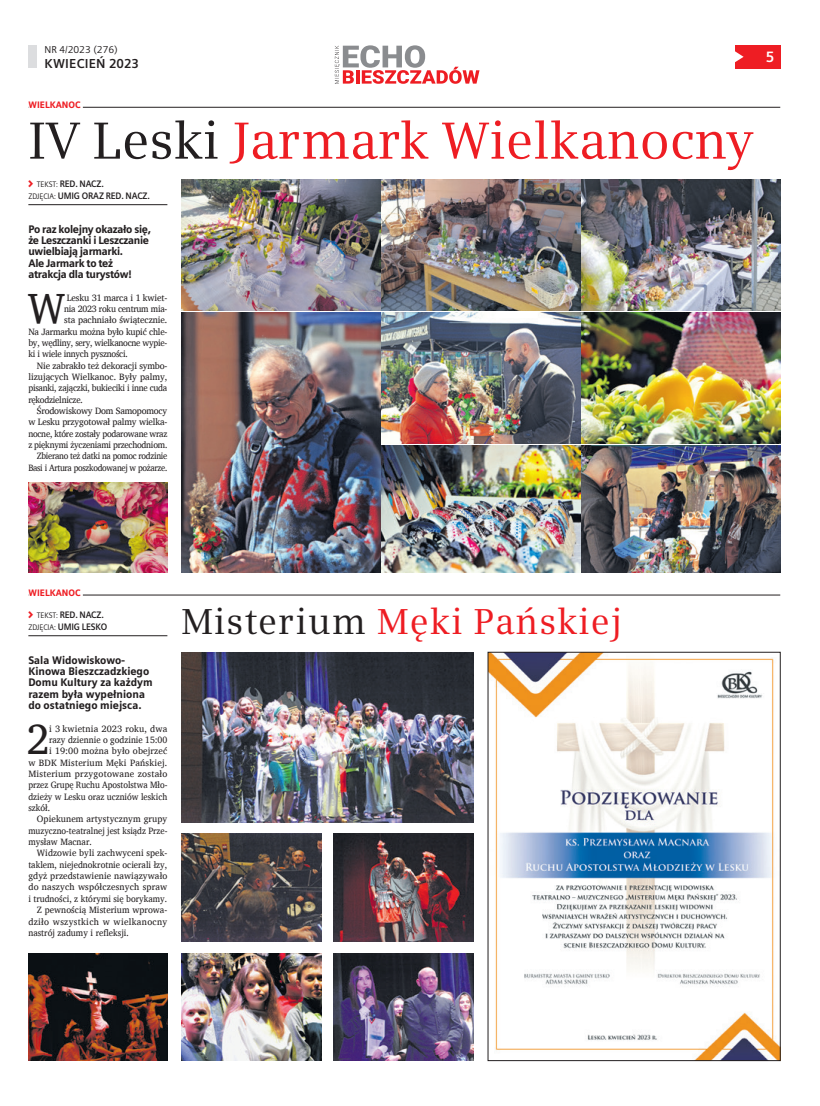
<style>
.page{position:relative;width:820px;height:1106px;background:#fff}
.page>*{position:absolute;margin:0;border:0;box-sizing:border-box;transform-origin:0 0}
.t1{font:52px "Siemens Serif";color:#ee1d23}
.t2{font:43.2px "Charis SIL";color:#231f20;scale:.93 1}
.t3{font:36px "Siemens Serif";letter-spacing:.03em;color:#ee1d23}
.t4{font:700 15px "Siemens Sans";color:#fff}
.t5{font:700 13px "Siemens Sans";letter-spacing:.015em;color:#231f20}
.t6{font:900 11px/11.3px "Siemens Sans";letter-spacing:-.025em;color:#231f20;scale:.93 1}
.t7{font:900 11px/11.3px "Siemens Sans";color:#231f20;scale:.93 1}
.t8{font:10px "Siemens Sans";color:#231f20}
.t9{font:9.4px "Charis SIL";letter-spacing:-.03em;color:#231f20;scale:.93 1}
.t10{font:9.4px "Charis SIL";letter-spacing:-.005em;color:#231f20;scale:.93 1}
.t11{font:9.4px "Charis SIL";letter-spacing:-.005em;color:#231f20}
.t12{font:9.4px "Charis SIL";letter-spacing:-.005em;color:#231f20;scale:.96 1}
.t13{font:700 9.4px/11.3px "Siemens Sans";letter-spacing:-.015em;color:#231f20;scale:.93 1}
.t14{font:9.4px "Charis SIL";letter-spacing:-.035em;color:#231f20;scale:.9 1}
.t15{font:9.4px "Charis SIL";letter-spacing:-.005em;color:#231f20;scale:.91 1}
.t16{font:9.4px "Charis SIL";letter-spacing:.02em;color:#231f20}
.t17{font:9.4px "Charis SIL";letter-spacing:-.005em;color:#231f20;scale:.95 1}
.t18{font:9.4px "Charis SIL";letter-spacing:.015em;color:#231f20}
.t19{font:9.4px "Charis SIL";letter-spacing:-.005em;color:#231f20;scale:.92 1}
.t20{font:9.4px "Charis SIL";letter-spacing:-.025em;color:#231f20;scale:.95 1}
.t21{font:9.4px "Charis SIL";letter-spacing:.025em;color:#231f20}
.t22{font:9.4px "Charis SIL";letter-spacing:.03em;color:#231f20}
.t23{font:9.4px "Charis SIL";letter-spacing:-.025em;color:#231f20;scale:.96 1}
.t24{font:900 9.4px "Siemens Sans";letter-spacing:.005em;color:#ee1d23;scale:.93 1}
.s1{color:#231f20}
.s2{font-weight:400;font-size:8px}
</style>
<div class="page">
<div style="left:734px;top:45px;width:46px;height:23px;background:#ee1d23"></div>
<div style="left:28px;top:45px;width:9px;height:23px;background:#dcdddf"></div>
<svg style="left:334px;top:45px;width:145px;height:39px"></svg>
<svg style="left:734px;top:47px;width:9px;height:20px"></svg>
<hr style="left:28px;top:107px;width:752px;height:1px;background:#231f20">
<div style="left:28px;top:105px;width:55px;height:5px;background:#fff"></div>
<hr style="left:28px;top:204px;width:139px;height:1px;background:#231f20">
<hr style="left:28px;top:594px;width:752px;height:1px;background:#231f20">
<div style="left:28px;top:593px;width:55px;height:5px;background:#fff"></div>
<hr style="left:28px;top:635px;width:139px;height:1px;background:#231f20">
<img style="left:489px;top:654px;width:289px;height:404px">
<img style="left:381px;top:445px;width:399px;height:128px">
<img style="left:381px;top:312px;width:399px;height:131px">
<img style="left:181px;top:312px;width:199px;height:261px">
<img style="left:181px;top:179px;width:599px;height:132px">
<img style="left:28px;top:482px;width:139px;height:91px">
<img style="left:181px;top:652px;width:292px;height:170px">
<img style="left:333px;top:953px;width:140px;height:107px">
<img style="left:181px;top:953px;width:140px;height:107px">
<img style="left:333px;top:833px;width:140px;height:108px">
<img style="left:181px;top:833px;width:140px;height:108px">
<img style="left:28px;top:953px;width:139px;height:107px">
<p class="t8" style="left:45px;top:44px;width:75px">NR 4/2023 (276)</p>
<h3 class="t5" style="left:45px;top:56px;width:96px">KWIECIEŃ 2023</h3>
<p class="t24" style="left:28px;top:99px;width:58px">WIELKANOC</p>
<h1 class="t1" style="left:28px;top:112px;width:726px"><span class="s1">IV Leski</span> Jarmark Wielkanocny</h1>
<p class="t13" style="left:28px;top:178px;width:132px;text-indent:9px"><span class="s2">TEKST:</span> RED. NACZ.<br><span class="s2">ZDJĘCIA:</span> UMIG ORAZ RED. NACZ.</p>
<p class="t6" style="left:28px;top:223px;width:133px">Po raz kolejny okazało się, że Leszczanki i Leszczanie uwielbiają jarmarki.<br>Ale Jarmark to też atrakcja dla turystów!</p>
<h2 class="t2" style="left:28px;top:283px;width:42px">W</h2>
<p class="t11" style="left:67px;top:292px;width:102px">Lesku 31 marca i 1 kwiet-</p>
<p class="t9" style="left:64px;top:303px;width:112px">nia 2023 roku centrum mia-</p>
<p class="t11" style="left:64px;top:314px;width:105px">sta pachniało świątecznie.</p>
<p class="t20" style="left:28px;top:326px;width:148px">Na Jarmarku można było kupić chle-</p>
<p class="t9" style="left:28px;top:337px;width:151px">by, wędliny, sery, wielkanocne wypie-</p>
<p class="t9" style="left:28px;top:348px;width:108px">ki i wiele innych pyszności.</p>
<p class="t12" style="left:37px;top:360px;width:137px">Nie zabrakło też dekoracji symbo-</p>
<p class="t11" style="left:28px;top:371px;width:140px">lizujących Wielkanoc. Były palmy,</p>
<p class="t9" style="left:28px;top:382px;width:151px">pisanki, zajączki, bukieciki i inne cuda</p>
<p class="t9" style="left:28px;top:394px;width:60px">rękodzielnicze.</p>
<p class="t23" style="left:37px;top:405px;width:137px">Środowiskowy Dom Samopomocy</p>
<p class="t11" style="left:28px;top:416px;width:140px">w Lesku przygotował palmy wielka-</p>
<p class="t9" style="left:28px;top:428px;width:151px">nocne, które zostały podarowane wraz</p>
<p class="t9" style="left:28px;top:439px;width:151px">z pięknymi życzeniami przechodniom.</p>
<p class="t14" style="left:37px;top:450px;width:146px">Zbierano też datki na pomoc rodzinie</p>
<p class="t14" style="left:28px;top:462px;width:156px">Basi i Artura poszkodowanej w pożarze.</p>
<h3 class="t4" style="left:765px;top:49px;width:10px">5</h3>
<p class="t24" style="left:28px;top:587px;width:58px">WIELKANOC</p>
<p class="t13" style="left:28px;top:609px;width:86px;text-align:center"><span class="s2">TEKST:</span> RED. NACZ.<br><span class="s2">ZDJĘCIA:</span> UMIG LESKO</p>
<p class="t7" style="left:28px;top:654px;width:135px">Sala Widowiskowo-<br>Kinowa Bieszczadzkiego<br>Domu Kultury za każdym razem była wypełniona do ostatniego miejsca.</p>
<h2 class="t2" style="left:26px;top:714px;width:26px">2</h2>
<p class="t18" style="left:49px;top:723px;width:120px">i 3 kwietnia 2023 roku, dwa</p>
<p class="t10" style="left:49px;top:734px;width:129px">razy dziennie o godzinie 15:00</p>
<p class="t18" style="left:49px;top:745px;width:120px">i 19:00 można było obejrzeć</p>
<p class="t16" style="left:28px;top:757px;width:140px">w BDK Misterium Męki Pańskiej.</p>
<p class="t21" style="left:28px;top:768px;width:140px">Misterium przygotowane zostało</p>
<p class="t15" style="left:28px;top:779px;width:154px">przez Grupę Ruchu Apostolstwa Mło-</p>
<p class="t19" style="left:28px;top:791px;width:152px">dzieży w Lesku oraz uczniów leskich</p>
<p class="t10" style="left:28px;top:802px;width:25px">szkół.</p>
<p class="t12" style="left:37px;top:813px;width:137px">Opiekunem artystycznym grupy</p>
<p class="t15" style="left:28px;top:825px;width:154px">muzyczno-teatralnej jest ksiądz Prze-</p>
<p class="t10" style="left:28px;top:836px;width:70px">mysław Macnar.</p>
<p class="t17" style="left:37px;top:847px;width:139px">Widzowie byli zachwyceni spek-</p>
<p class="t10" style="left:28px;top:859px;width:151px">taklem, niejednokrotnie ocierali łzy,</p>
<p class="t12" style="left:28px;top:870px;width:146px">gdyż przedstawienie nawiązywało</p>
<p class="t16" style="left:28px;top:881px;width:140px">do naszych współczesnych spraw</p>
<p class="t10" style="left:28px;top:893px;width:151px">i trudności, z którymi się borykamy.</p>
<p class="t17" style="left:37px;top:904px;width:139px">Z pewnością Misterium wprowa-</p>
<p class="t22" style="left:28px;top:915px;width:140px">dziło wszystkich w wielkanocny</p>
<p class="t10" style="left:28px;top:927px;width:110px">nastrój zadumy i refleksji.</p>
<h3 class="t3" style="left:181px;top:602px;width:442px"><span class="s1">Misterium</span> Męki Pańskiej</h3>
</div>
